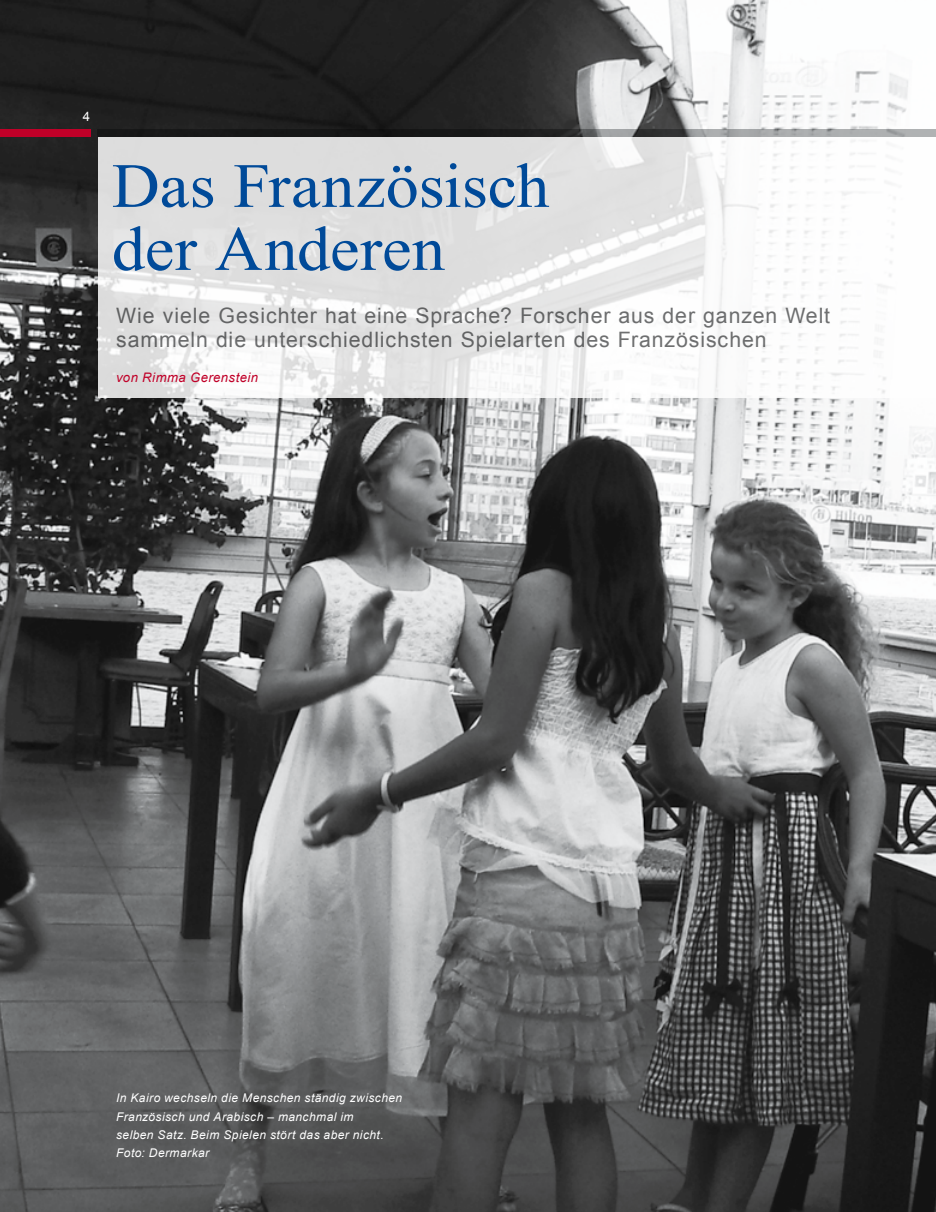
<style>
.page{position:relative;width:936px;height:1212px;background:#fff}
.page>*{position:absolute;margin:0;border:0;box-sizing:border-box;transform-origin:0 0}
.t1{font:63px/63px "Times New Roman";color:#004a99;scale:1.05 1}
.t2{font:21.3px/24.8px "Arial";letter-spacing:.045em;color:#6f7071}
.t3{font:italic 13.2px "Arial";letter-spacing:.035em;color:#c00028}
.t4{font:13.2px "Arial";color:#fff}
.t5{font:italic 12px/18px "Arial";letter-spacing:.035em;color:#fff}
</style>
<div class="page">
<img style="left:0;top:0;width:935px;height:1212px">
<div style="left:0;top:129px;width:90px;height:8px;background:#c00028"></div>
<svg style="left:98px;top:129px;width:837px;height:8px;background:#4b4c4c"></svg>
<svg style="left:98px;top:137px;width:837px;height:261px;fill:#e5e5e5"></svg>
<p class="t4" style="left:83px;top:107px;width:9px">4</p>
<h1 class="t1" style="left:112px;top:153px;width:418px">Das Französisch der Anderen</h1>
<h2 class="t2" style="left:116px;top:303px;width:715px">Wie viele Gesichter hat eine Sprache? Forscher aus der ganzen Welt sammeln die unterschiedlichsten Spielarten des Französischen</h2>
<p class="t3" style="left:116px;top:369px;width:143px">von Rimma Gerenstein</p>
<p class="t5" style="left:116px;top:1089px;width:287px">In Kairo wechseln die Menschen ständig zwischen Französisch und Arabisch – manchmal im<br>selben Satz. Beim Spielen stört das aber nicht.<br>Foto: Dermarkar</p>
</div>
